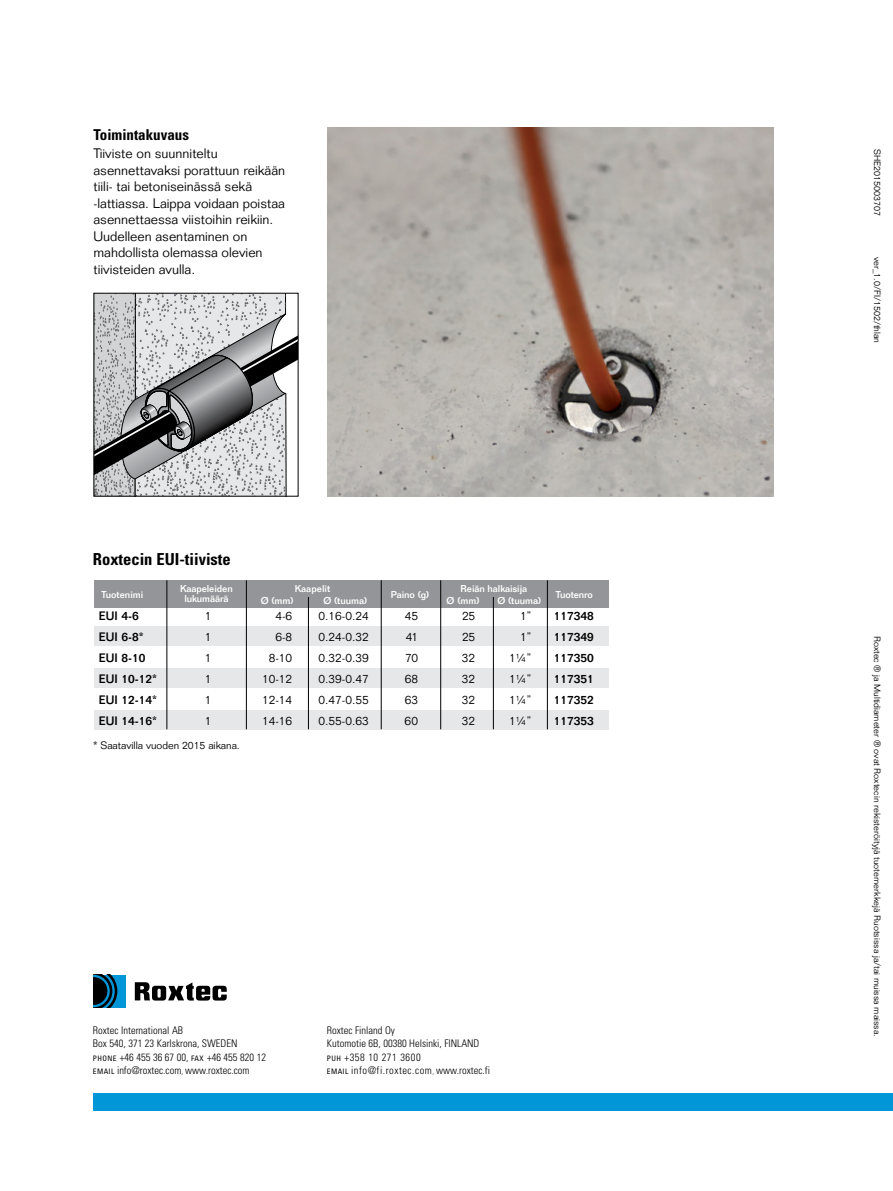
<style>
.page{position:relative;width:893px;height:1191px;background:#fff}
.page>*{position:absolute;margin:0;border:0;box-sizing:border-box;transform-origin:0 0}
.t1{font:700 condensed 16.5px "Univers";color:#000}
.t2{font:700 condensed 15px "Univers";color:#000}
.t3{font:300 13.5px/16.5px "Folio";color:#000}
.t4{font:300 12px "Folio";color:#000}
.t5{font:500 12px "Folio";color:#000}
.t6{font:300 condensed 10.5px/13.5px "Univers";color:#000}
.t7{font:300 10.5px "Folio";color:#000}
.t8{font:500 9.75px/9.8px "Folio";letter-spacing:-.01em;color:#fff;text-align:center}
.t9{font:300 9px "Folio";color:#000}
.s1{font-weight:400;font-size:7.5px}
.s2{font-size:7.5px}
</style>
<div class="page">
<svg style="left:135px;top:982px;width:92px;height:18px"></svg>
<div style="left:94px;top:974px;width:32px;height:33px;background:#0096d7"></div>
<svg style="left:94px;top:974px;width:25px;height:33px"></svg>
<div style="left:94px;top:1093px;width:799px;height:17px;background:#0096d7"></div>
<img style="left:327px;top:128px;width:447px;height:368px">
<div style="left:94px;top:626px;width:514px;height:19px;background:#e6e7e8"></div>
<div style="left:94px;top:668px;width:514px;height:19px;background:#e6e7e8"></div>
<div style="left:94px;top:710px;width:514px;height:19px;background:#e6e7e8"></div>
<div style="left:94px;top:580px;width:514px;height:28px;background:#939598"></div>
<hr style="left:167px;top:580px;width:1px;height:149px;background:#000">
<hr style="left:246px;top:580px;width:1px;height:149px;background:#000">
<hr style="left:381px;top:580px;width:1px;height:149px;background:#000">
<hr style="left:547px;top:580px;width:1px;height:149px;background:#000">
<hr style="left:493px;top:597px;width:1px;height:132px;background:#000">
<hr style="left:308px;top:597px;width:1px;height:132px;background:#000">
<hr style="left:440px;top:580px;width:1px;height:149px;background:#000">
<svg style="left:96px;top:295px;width:200px;height:199px;background:#aeafb1"></svg>
<h2 class="t2" style="left:94px;top:125px;width:97px">Toimintakuvaus</h2>
<p class="t3" style="left:94px;top:145px;width:193px">Tiiviste on suunniteltu asennettavaksi porattuun reikään tiili- tai betoniseinässä sekä -lattiassa. Laippa voidaan poistaa asennettaessa viistoihin reikiin.<br>Uudelleen asentaminen on mahdollista olemassa olevien tiivisteiden avulla.</p>
<h1 class="t1" style="left:93px;top:549px;width:139px">Roxtecin EUI-tiiviste</h1>
<p class="t8" style="left:180px;top:584px;width:54px">Kaapeleiden lukumäärä</p>
<p class="t8" style="left:447px;top:583px;width:82px;line-height:11.2px;text-align:left;text-indent:14px">Reiän halkaisija<br>Ø (mm)</p>
<p class="t8" style="left:295px;top:584px;width:37px">Kaapelit</p>
<p class="t8" style="left:101px;top:589px;width:43px">Tuotenimi</p>
<p class="t8" style="left:391px;top:589px;width:40px">Paino (g)</p>
<p class="t8" style="left:261px;top:595px;width:34px">Ø (mm)</p>
<p class="t8" style="left:323px;top:595px;width:45px">Ø (tuuma)</p>
<p class="t8" style="left:497px;top:595px;width:45px">Ø (tuuma)</p>
<p class="t8" style="left:556px;top:589px;width:39px">Tuotenro</p>
<p class="t5" style="left:99px;top:609px;width:41px">EUI 4-6</p>
<p class="t4" style="left:205px;top:609px;width:8px">1</p>
<p class="t4" style="left:275px;top:609px;width:18px">4-6</p>
<p class="t4" style="left:319px;top:609px;width:52px">0.16-0.24</p>
<p class="t4" style="left:405px;top:609px;width:15px">45</p>
<p class="t4" style="left:462px;top:609px;width:15px">25</p>
<p class="t4" style="left:520px;top:609px;width:14px">1”</p>
<p class="t5" style="left:554px;top:609px;width:42px">117348</p>
<p class="t5" style="left:99px;top:630px;width:46px">EUI 6-8*</p>
<p class="t4" style="left:205px;top:630px;width:8px">1</p>
<p class="t4" style="left:275px;top:630px;width:18px">6-8</p>
<p class="t4" style="left:319px;top:630px;width:52px">0.24-0.32</p>
<p class="t4" style="left:406px;top:630px;width:14px">41</p>
<p class="t4" style="left:462px;top:630px;width:15px">25</p>
<p class="t4" style="left:520px;top:630px;width:14px">1”</p>
<p class="t5" style="left:554px;top:630px;width:42px">117349</p>
<p class="t5" style="left:99px;top:651px;width:48px">EUI 8-10</p>
<p class="t4" style="left:205px;top:651px;width:8px">1</p>
<p class="t4" style="left:269px;top:651px;width:25px">8-10</p>
<p class="t4" style="left:319px;top:651px;width:52px">0.32-0.39</p>
<p class="t4" style="left:405px;top:651px;width:15px">70</p>
<p class="t4" style="left:462px;top:651px;width:15px">32</p>
<p class="t4" style="left:509px;top:651px;width:25px">1¼”</p>
<p class="t5" style="left:554px;top:651px;width:42px">117350</p>
<p class="t5" style="left:99px;top:672px;width:60px">EUI 10-12*</p>
<p class="t4" style="left:205px;top:672px;width:8px">1</p>
<p class="t4" style="left:262px;top:672px;width:32px">10-12</p>
<p class="t4" style="left:319px;top:672px;width:52px">0.39-0.47</p>
<p class="t4" style="left:405px;top:672px;width:15px">68</p>
<p class="t4" style="left:462px;top:672px;width:15px">32</p>
<p class="t4" style="left:509px;top:672px;width:25px">1¼”</p>
<p class="t5" style="left:554px;top:672px;width:42px">117351</p>
<p class="t5" style="left:99px;top:693px;width:60px">EUI 12-14*</p>
<p class="t4" style="left:205px;top:693px;width:8px">1</p>
<p class="t4" style="left:262px;top:693px;width:32px">12-14</p>
<p class="t4" style="left:319px;top:693px;width:52px">0.47-0.55</p>
<p class="t4" style="left:405px;top:693px;width:15px">63</p>
<p class="t4" style="left:462px;top:693px;width:15px">32</p>
<p class="t4" style="left:509px;top:693px;width:25px">1¼”</p>
<p class="t5" style="left:554px;top:693px;width:42px">117352</p>
<p class="t5" style="left:99px;top:714px;width:60px">EUI 14-16*</p>
<p class="t4" style="left:205px;top:714px;width:8px">1</p>
<p class="t4" style="left:262px;top:714px;width:32px">14-16</p>
<p class="t4" style="left:319px;top:714px;width:52px">0.55-0.63</p>
<p class="t4" style="left:405px;top:714px;width:15px">60</p>
<p class="t4" style="left:462px;top:714px;width:15px">32</p>
<p class="t4" style="left:509px;top:714px;width:25px">1¼”</p>
<p class="t5" style="left:554px;top:714px;width:42px">117353</p>
<p class="t7" style="left:94px;top:739px;width:148px">* Saatavilla vuoden 2015 aikana.</p>
<p class="t6" style="left:93px;top:1023px;width:175px">Roxtec International AB<br>Box 540, 371 23 Karlskrona, SWEDEN<br><span class="s1">PHONE</span> +46 455 36 67 00, <span class="s1">FAX</span> +46 455 820 12<br><span class="s1">EMAIL</span> info@roxtec.com<span class="s2">,</span> www.roxtec.com</p>
<p class="t6" style="left:327px;top:1023px;width:165px">Roxtec Finland Oy<br>Kutomotie 6B, 00380 Helsinki, FINLAND<br><span class="s1">PUH</span> +358 10 271 3600<br><span class="s1">EMAIL</span> info@fi.roxtec.com<span class="s2">,</span> www.roxtec.fi</p>
<p class="t9" style="left:882px;top:149px;width:69px;rotate:90deg">SHE2015003707</p>
<p class="t9" style="left:882px;top:257px;width:88px;rotate:90deg">ver_1.0/FI/1502/thlan</p>
<p class="t9" style="left:882px;top:635px;width:403px;rotate:90deg">Roxtec ® ja Multidiameter ® ovat Roxtecin rekisteröityjä tuotemerkkejä Ruotsissa ja/tai muissa maissa.</p>
</div>
